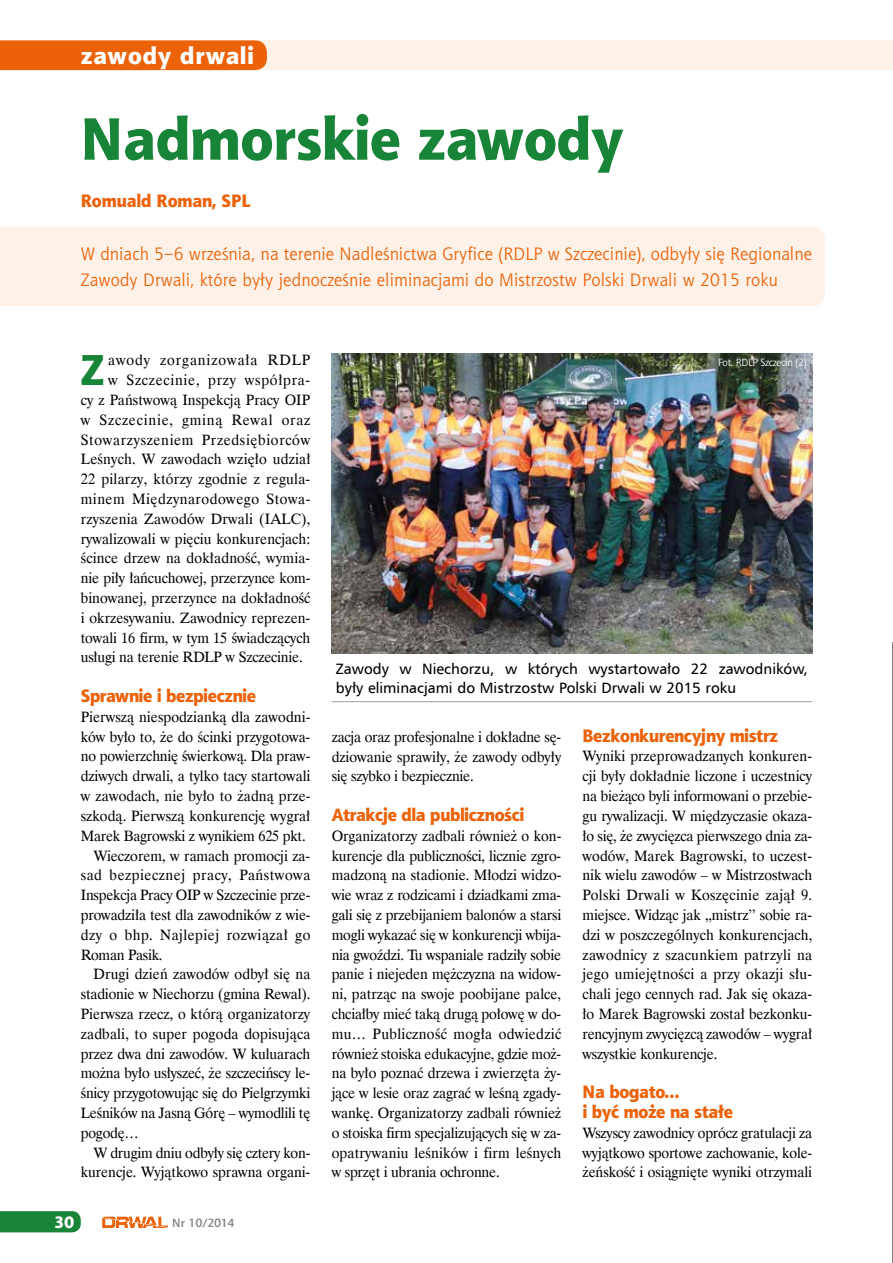
<style>
.page{position:relative;width:893px;height:1263px;background:#fff}
.page>*{position:absolute;margin:0;border:0;box-sizing:border-box;transform-origin:0 0}
.t1{font:60px "Aerton EFN Black";color:#178437;scale:.96 1}
.t2{font:43.5px "Aerton EFN Black";color:#178437;scale:.96 1}
.t3{font:24px "Aerton EFN Black";letter-spacing:.04em;color:#fff}
.t4{font:18px/25.5px "Aerton EFN";letter-spacing:.01em;color:#eb6209}
.t5{font:18px/19.8px "Aerton EFN Black";letter-spacing:-.015em;color:#eb6209;scale:.96 1}
.t6{font:16.5px "Aerton EFN Black";color:#fff}
.t7{font:15px/19.8px "Dutch 801 EU";letter-spacing:-.005em;color:#000;text-align:justify;scale:.95 1}
.t8{font:15px/19.5px "Humnst 777 EU";color:#000}
.t9{font:15px "Dutch 801 EU";letter-spacing:.035em;color:#000;scale:.95 1}
.t10{font:15px "Dutch 801 EU";letter-spacing:.015em;color:#000;scale:.95 1}
.t11{font:15px "Dutch 801 EU";letter-spacing:.045em;color:#000;scale:.95 1}
.t12{font:15px "Dutch 801 EU";letter-spacing:.055em;color:#000;scale:.95 1}
.t13{font:15px "Dutch 801 EU";letter-spacing:.05em;color:#000;scale:.95 1}
.t14{font:15px "Dutch 801 EU";letter-spacing:.06em;color:#000;scale:.95 1}
.t15{font:700 12px "Aerton EFN";letter-spacing:-.025em;color:#878787}
.t16{font:10.5px "Aerton EFN";letter-spacing:-.025em;color:#fff}
</style>
<div class="page">
<img style="left:332px;top:353px;width:480px;height:301px">
<div style="left:0;top:227px;width:825px;height:79px;background:#fef1e7"></div>
<hr style="left:332px;top:701px;width:480px;height:1px;background:#9d9d9c">
<div style="left:0;top:40px;width:893px;height:30px;background:#fef1e7"></div>
<svg style="left:0;top:1211px;width:81px;height:21px;background:#1d873c"></svg>
<svg style="left:102px;top:1217px;width:66px;height:11px"></svg>
<svg style="left:892px;top:642px;width:1px;height:621px"></svg>
<div style="left:0;top:40px;width:267px;height:30px;background:#eb6209"></div>
<h3 class="t3" style="left:81px;top:41px;width:175px">zawody drwali</h3>
<h1 class="t1" style="left:81px;top:102px;width:566px">Nadmorskie zawody</h1>
<p class="t5" style="left:81px;top:191px;width:178px">Romuald Roman, SPL</p>
<p class="t4" style="left:81px;top:241px;width:733px">W dniach 5–6 września, na terenie Nadleśnictwa Gryfice (RDLP w Szczecinie), odbyły się Regionalne<br>Zawody Drwali, które były jednocześnie eliminacjami do Mistrzostw Polski Drwali w 2015 roku</p>
<h2 class="t2" style="left:81px;top:343px;width:25px">Z</h2>
<p class="t14" style="left:108px;top:351px;width:214px">awody zorganizowała RDLP</p>
<p class="t13" style="left:108px;top:371px;width:214px">w Szczecinie, przy współpra-</p>
<p class="t7" style="left:81px;top:390px;width:243px">cy z Państwową Inspekcją Pracy OIP</p>
<p class="t12" style="left:81px;top:410px;width:243px">w Szczecinie, gminą Rewal oraz</p>
<p class="t11" style="left:81px;top:430px;width:243px">Stowarzyszeniem Przedsiębiorców</p>
<p class="t7" style="left:81px;top:450px;width:243px">Leśnych. W zawodach wzięło udział</p>
<p class="t10" style="left:81px;top:470px;width:243px">22 pilarzy, którzy zgodnie z regula-</p>
<p class="t9" style="left:81px;top:490px;width:243px">minem Międzynarodowego Stowa-</p>
<p class="t10" style="left:81px;top:509px;width:243px">rzyszenia Zawodów Drwali (IALC),</p>
<p class="t7" style="left:81px;top:529px;width:243px">rywalizowali w pięciu konkurencjach:</p>
<p class="t7" style="left:81px;top:549px;width:243px">ścince drzew na dokładność, wymia-</p>
<p class="t7" style="left:81px;top:568px;width:243px">nie piły łańcuchowej, przerzynce kom-</p>
<p class="t7" style="left:81px;top:588px;width:243px">binowanej, przerzynce na dokładność</p>
<p class="t7" style="left:81px;top:608px;width:243px">i okrzesywaniu. Zawodnicy reprezen-</p>
<p class="t7" style="left:81px;top:628px;width:243px">towali 16 firm, w tym 15 świadczących</p>
<p class="t7" style="left:81px;top:648px;width:235px">usługi na terenie RDLP w Szczecinie.</p>
<p class="t5" style="left:81px;top:686px;width:184px">Sprawnie i bezpiecznie</p>
<p class="t7" style="left:81px;top:707px;width:243px">Pierwszą niespodzianką dla zawodni-</p>
<p class="t7" style="left:81px;top:727px;width:243px">ków było to, że do ścinki przygotowa-</p>
<p class="t7" style="left:81px;top:747px;width:243px">no powierzchnię świerkową. Dla praw-</p>
<p class="t7" style="left:81px;top:766px;width:243px">dziwych drwali, a tylko tacy startowali</p>
<p class="t7" style="left:81px;top:786px;width:243px">w zawodach, nie było to żadną prze-</p>
<p class="t7" style="left:81px;top:806px;width:243px">szkodą. Pierwszą konkurencję wygrał</p>
<p class="t7" style="left:81px;top:826px;width:238px">Marek Bagrowski z wynikiem 625 pkt.</p>
<p class="t7" style="left:94px;top:846px;width:230px">Wieczorem, w ramach promocji za-</p>
<p class="t9" style="left:81px;top:866px;width:243px">sad bezpiecznej pracy, Państwowa</p>
<p class="t7" style="left:81px;top:885px;width:243px">Inspekcja Pracy OIP w Szczecinie prze-</p>
<p class="t7" style="left:81px;top:905px;width:243px">prowadziła test dla zawodników z wie-</p>
<p class="t9" style="left:81px;top:925px;width:243px">dzy o bhp. Najlepiej rozwiązał go</p>
<p class="t7" style="left:81px;top:945px;width:88px">Roman Pasik.</p>
<p class="t7" style="left:94px;top:964px;width:230px">Drugi dzień zawodów odbył się na</p>
<p class="t7" style="left:81px;top:984px;width:243px">stadionie w Niechorzu (gmina Rewal).</p>
<p class="t7" style="left:81px;top:1004px;width:243px">Pierwsza rzecz, o którą organizatorzy</p>
<p class="t7" style="left:81px;top:1024px;width:243px">zadbali, to super pogoda dopisująca</p>
<p class="t7" style="left:81px;top:1044px;width:243px">przez dwa dni zawodów. W kuluarach</p>
<p class="t7" style="left:81px;top:1063px;width:243px">można było usłyszeć, że szczecińscy le-</p>
<p class="t7" style="left:81px;top:1083px;width:243px">śnicy przygotowując się do Pielgrzymki</p>
<p class="t7" style="left:81px;top:1103px;width:243px">Leśników na Jasną Górę – wymodlili tę</p>
<p class="t7" style="left:81px;top:1123px;width:63px">pogodę…</p>
<p class="t7" style="left:94px;top:1143px;width:230px">W drugim dniu odbyły się cztery kon-</p>
<p class="t7" style="left:81px;top:1162px;width:243px">kurencje. Wyjątkowo sprawna organi-</p>
<p class="t6" style="left:54px;top:1212px;width:22px">30</p>
<p class="t15" style="left:172px;top:1215px;width:64px">Nr 10/2014</p>
<p class="t16" style="left:718px;top:356px;width:90px">Fot. RDLP Szczecin (2)</p>
<p class="t8" style="left:336px;top:658px;width:473px">Zawody w Niechorzu, w których wystartowało 22 zawodników, były eliminacjami do Mistrzostw Polski Drwali w 2015 roku</p>
<p class="t7" style="left:332px;top:727px;width:243px">zacja oraz profesjonalne i dokładne sę&shy;dziowanie sprawiły, że zawody odbyły się szybko i bezpiecznie.</p>
<p class="t5" style="left:332px;top:805px;width:202px">Atrakcje dla publiczności</p>
<p class="t7" style="left:332px;top:826px;width:243px">Organizatorzy zadbali również o kon&shy;kurencje dla publiczności, licznie zgro&shy;madzoną na stadionie. Młodzi widzo&shy;wie wraz z rodzicami i dziadkami zma&shy;gali się z przebijaniem balonów a starsi mogli wykazać się w konkurencji wbija&shy;nia gwoździ. Tu wspaniale radziły sobie panie i niejeden mężczyzna na widow&shy;ni, patrząc na swoje poobijane palce, chciałby mieć taką drugą połowę w do&shy;mu… Publiczność mogła odwiedzić również stoiska edukacyjne, gdzie moż&shy;na było poznać drzewa i zwierzęta ży&shy;jące w lesie oraz zagrać w leśną zgady&shy;wankę. Organizatorzy zadbali również o stoiska firm specjalizujących się w za&shy;opatrywaniu leśników i firm leśnych w sprzęt i ubrania ochronne.</p>
<p class="t5" style="left:583px;top:725px;width:205px">Bezkonkurencyjny mistrz</p>
<p class="t7" style="left:583px;top:747px;width:243px">Wyniki przeprowadzanych konkuren&shy;cji były dokładnie liczone i uczestnicy na bieżąco byli informowani o przebie&shy;gu rywalizacji. W międzyczasie okaza&shy;ło się, że zwycięzca pierwszego dnia za&shy;wodów, Marek Bagrowski, to uczest&shy;nik wielu zawodów – w Mistrzostwach Polski Drwali w Koszęcinie zajął 9. miejsce. Widząc jak ,,mistrz’’ sobie ra&shy;dzi w poszczególnych konkurencjach, zawodnicy z szacunkiem patrzyli na jego umiejętności a przy okazji słu&shy;chali jego cennych rad. Jak się okaza&shy;ło Marek Bagrowski został bezkonku&shy;rencyjnym zwycięzcą zawodów – wygrał wszystkie konkurencje.</p>
<p class="t5" style="left:583px;top:1082px;width:158px">Na bogato…<br>i być może na stałe</p>
<p class="t7" style="left:583px;top:1123px;width:243px">Wszyscy zawodnicy oprócz gratulacji za wyjątkowo sportowe zachowanie, kole&shy;żeńskość i osiągnięte wyniki otrzymali</p>
</div>
